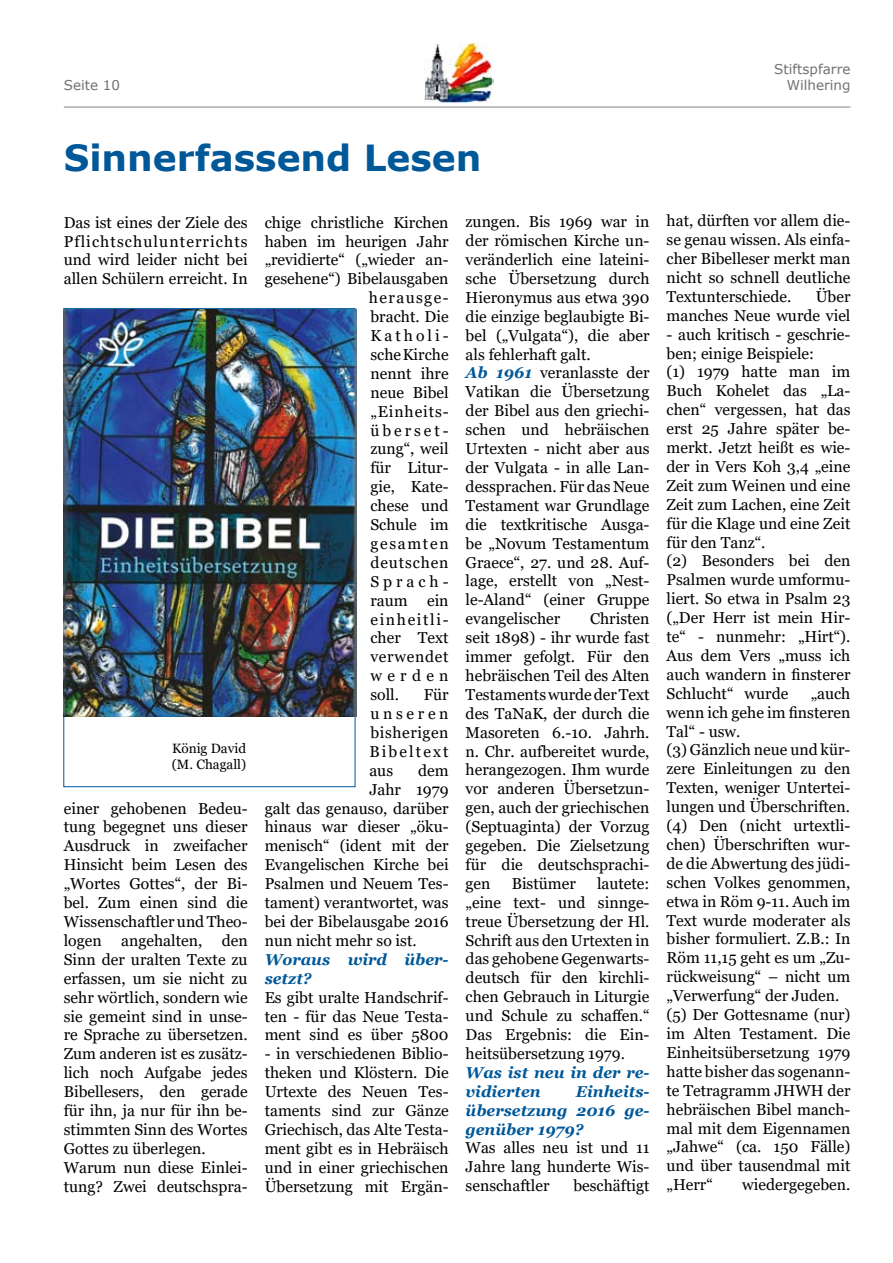
<style>
.page{position:relative;width:893px;height:1263px;background:#fff}
.page>*{position:absolute;margin:0;border:0;box-sizing:border-box;transform-origin:0 0}
.t1{font:700 36px "Verdana";color:#005899}
.t2{font:15.75px/18.9px "Georgia";color:#000;text-align:justify}
.t3{font:italic 700 15.75px/18.9px "Georgia";color:#005899}
.t4{font:15.75px "Georgia";letter-spacing:.055em;color:#000}
.t5{font:15.75px "Georgia";letter-spacing:.105em;color:#000}
.t6{font:15.75px "Georgia";letter-spacing:.09em;color:#000}
.t7{font:15.75px "Georgia";letter-spacing:.045em;color:#000}
.t8{font:15.75px "Georgia";letter-spacing:.19em;color:#000}
.t9{font:15.75px "Georgia";letter-spacing:.185em;color:#000}
.t10{font:13.5px/16.2px "Verdana";color:#707173;text-align:right}
.t11{font:13.5px/16.2px "Georgia";color:#000}
.s1{font-weight:700;font-style:italic;color:#005899}
</style>
<div class="page">
<hr style="left:64px;top:107px;width:786px;height:1px;background:#000">
<img style="left:425px;top:43px;width:69px;height:60px">
<img style="left:64px;top:309px;width:292px;height:408px">
<p class="t10" style="left:64px;top:77px;width:58px">Seite 10</p>
<p class="t10" style="left:774px;top:61px;width:78px">Stiftspfarre<br>Wilhering</p>
<h1 class="t1" style="left:64px;top:132px;width:419px">Sinnerfassend Lesen</h1>
<p class="t2" style="left:64px;top:213px;width:185px">Das ist eines der Ziele des Pflichtschulunterrichts und wird leider nicht bei allen Schülern erreicht. In</p>
<p class="t11" style="left:172px;top:740px;width:76px">König David (M. Chagall)</p>
<p class="t2" style="left:64px;top:799px;width:185px;text-align:left">einer gehobenen Bedeu&shy;tung begegnet uns dieser<br>Ausdruck in zweifacher<br>Hinsicht beim Lesen des „Wortes Gottes“, der Bi&shy;bel. Zum einen sind die<br>Wissenschaftler und Theo&shy;logen angehalten, den<br>Sinn der uralten Texte zu erfassen, um sie nicht zu sehr wörtlich, sondern wie sie gemeint sind in unse&shy;re Sprache zu übersetzen.<br>Zum anderen ist es zusätz&shy;lich noch Aufgabe jedes<br>Bibellesers, den gerade für ihn, ja nur für ihn be&shy;stimmten Sinn des Wortes<br>Gottes zu überlegen.<br>Warum nun diese Einlei&shy;tung? Zwei deutschspra-</p>
<p class="t2" style="left:265px;top:213px;width:185px">chige christliche Kirchen</p>
<p class="t2" style="left:265px;top:232px;width:185px">haben im heurigen Jahr</p>
<p class="t2" style="left:265px;top:251px;width:185px">„revidierte“ („wieder an-</p>
<p class="t2" style="left:265px;top:270px;width:185px">gesehene“) Bibelausgaben</p>
<p class="t6" style="left:369px;top:288px;width:81px">herausge-</p>
<p class="t2" style="left:370px;top:308px;width:80px">bracht. Die</p>
<p class="t8" style="left:370px;top:326px;width:80px">Katholi-</p>
<p class="t2" style="left:370px;top:345px;width:80px">sche Kirche</p>
<p class="t2" style="left:370px;top:364px;width:80px">nennt ihre</p>
<p class="t2" style="left:370px;top:383px;width:80px">neue Bibel</p>
<p class="t4" style="left:370px;top:402px;width:80px">„Einheits-</p>
<p class="t9" style="left:370px;top:421px;width:80px">überset-</p>
<p class="t2" style="left:370px;top:440px;width:80px">zung“, weil</p>
<p class="t2" style="left:370px;top:459px;width:80px">für Litur-</p>
<p class="t2" style="left:370px;top:478px;width:80px">gie, Kate-</p>
<p class="t2" style="left:370px;top:497px;width:80px">chese und</p>
<p class="t2" style="left:370px;top:515px;width:80px">Schule im</p>
<p class="t5" style="left:370px;top:534px;width:80px">gesamten</p>
<p class="t4" style="left:370px;top:553px;width:80px">deutschen</p>
<p class="t2" style="left:370px;top:572px;width:80px">Sprach-</p>
<p class="t2" style="left:370px;top:591px;width:80px">raum ein</p>
<p class="t5" style="left:370px;top:610px;width:80px">einheitli-</p>
<p class="t2" style="left:370px;top:629px;width:80px">cher Text</p>
<p class="t7" style="left:370px;top:647px;width:80px">verwendet</p>
<p class="t2" style="left:370px;top:667px;width:80px">werden</p>
<p class="t2" style="left:370px;top:686px;width:30px">soll.</p>
<p class="t2" style="left:369px;top:686px;width:81px;text-indent:54px">Für unseren bisherigen Bibeltext aus</p>
<p class="t2" style="left:418px;top:761px;width:32px">dem</p>
<p class="t2" style="left:369px;top:780px;width:81px">Jahr 1979</p>
<p class="t2" style="left:265px;top:799px;width:185px">galt das genauso, darüber</p>
<p class="t2" style="left:265px;top:818px;width:185px">hinaus war dieser „öku-</p>
<p class="t2" style="left:265px;top:837px;width:185px">menisch“ (ident mit der</p>
<p class="t2" style="left:265px;top:856px;width:185px">Evangelischen Kirche bei</p>
<p class="t2" style="left:265px;top:875px;width:185px">Psalmen und Neuem Tes-</p>
<p class="t2" style="left:265px;top:893px;width:185px">tament) verantwortet, was</p>
<p class="t2" style="left:265px;top:912px;width:185px">bei der Bibelausgabe 2016</p>
<p class="t2" style="left:265px;top:931px;width:154px">nun nicht mehr so ist.</p>
<p class="t3" style="left:265px;top:950px;width:185px">Woraus wird über&shy;setzt?</p>
<p class="t2" style="left:265px;top:988px;width:185px">Es gibt uralte Handschrif&shy;ten - für das Neue Testa&shy;ment sind es über 5800</p>
<p class="t2" style="left:265px;top:1045px;width:185px">- in verschiedenen Biblio&shy;theken und Klöstern. Die Urtexte des Neuen Tes&shy;taments sind zur Gänze Griechisch, das Alte Testa&shy;ment gibt es in Hebräisch und in einer griechischen Übersetzung mit Ergän-</p>
<p class="t2" style="left:466px;top:213px;width:185px;text-align:left">zungen. Bis 1969 war in der römischen Kirche un&shy;veränderlich eine lateini&shy;sche Übersetzung durch<br>Hieronymus aus etwa 390 die einzige beglaubigte Bi&shy;bel („Vulgata“), die aber als fehlerhaft galt.<br><span class="s1">Ab 1961</span> veranlasste der<br>Vatikan die Übersetzung der Bibel aus den griechi&shy;schen und hebräischen<br>Urtexten - nicht aber aus der Vulgata - in alle Lan&shy;dessprachen. Für das Neue<br>Testament war Grundlage die textkritische Ausga&shy;be „Novum Testamentum<br>Graece“, 27. und 28. Auf&shy;lage, erstellt von „Nest&shy;le-Aland“ (einer Gruppe evangelischer</p>
<p class="t2" style="left:466px;top:610px;width:185px;text-indent:124px">Christen seit 1898) - ihr wurde fast immer gefolgt. Für den hebräischen Teil des Alten Testaments wurde der Text des TaNaK, der durch die Masoreten 6.-10. Jahrh. n. Chr. aufbereitet wurde, herangezogen. Ihm wurde vor anderen Übersetzun&shy;gen, auch der griechischen (Septuaginta) der Vorzug gegeben. Die Zielsetzung für die deutschsprachi&shy;gen</p>
<p class="t2" style="left:466px;top:874px;width:185px;text-indent:131px">lautete: „eine text- und sinnge&shy;treue Übersetzung der Hl.<br>Schrift aus den Urtexten in das gehobene Gegenwarts&shy;deutsch für den kirchli&shy;chen Gebrauch in Liturgie und Schule zu schaffen.“ Das Ergebnis: die Ein&shy;heitsübersetzung 1979.</p>
<p class="t3" style="left:466px;top:1063px;width:185px">Was ist neu in der re&shy;vidierten</p>
<p class="t2" style="left:512px;top:874px;width:66px">Bistümer</p>
<p class="t3" style="left:466px;top:1082px;width:185px;text-align:justify;text-indent:110px">Einheits&shy;übersetzung 2016 ge&shy;genüber 1979?</p>
<p class="t2" style="left:466px;top:1139px;width:185px">Was alles neu ist und 11<br>Jahre lang hunderte Wis&shy;senschaftler</p>
<p class="t2" style="left:573px;top:1177px;width:78px">beschäftigt</p>
<p class="t2" style="left:667px;top:212px;width:185px">hat, dürften vor allem die&shy;se genau wissen. Als einfa&shy;cher Bibelleser merkt man nicht so schnell deutliche Textunterschiede.</p>
<p class="t2" style="left:667px;top:287px;width:185px;text-align:right">Über<br>manches Neue wurde viel</p>
<p class="t2" style="left:667px;top:325px;width:185px;text-align:left">- auch kritisch - geschrie&shy;ben; einige Beispiele:<br>(1) 1979 hatte man im<br>Buch Kohelet das „La&shy;chen“ vergessen, hat das erst 25 Jahre später be&shy;merkt. Jetzt heißt es wie&shy;der in Vers Koh 3,4 „eine<br>Zeit zum Weinen und eine<br>Zeit zum Lachen, eine Zeit für die Klage und eine Zeit für den Tanz“.<br>(2) Besonders bei den<br>Psalmen wurde umformu&shy;liert. So etwa in Psalm 23 („Der Herr ist mein Hir&shy;te“ - nunmehr: „Hirt“).<br>Aus dem Vers „muss ich auch wandern in finsterer<br>Schlucht“ wurde</p>
<p class="t2" style="left:667px;top:684px;width:185px;text-align:left;text-indent:144px">„auch wenn ich gehe im finsteren<br>Tal“ - usw.<br>(3) Gänzlich neue und kür&shy;zere Einleitungen zu den<br>Texten, weniger Untertei&shy;lungen und Überschriften. (4) Den (nicht urtextli&shy;chen) Überschriften wur&shy;de die Abwertung des jüdi&shy;schen Volkes genommen, etwa in Röm 9-11. Auch im<br>Text wurde moderater als bisher formuliert. Z.B.: In<br>Röm 11,15 geht es um „Zu&shy;rückweisung“ – nicht um „Verwerfung“ der Juden. (5) Der Gottesname (nur) im Alten Testament. Die<br>Einheitsübersetzung 1979 hatte bisher das sogenann&shy;te Tetragramm JHWH der hebräischen Bibel manch&shy;mal mit dem Eigennamen „Jahwe“ (ca. 150 Fälle) und über tausendmal mit „Herr“</p>
<p class="t2" style="left:742px;top:1176px;width:110px">wiedergegeben.</p>
</div>
